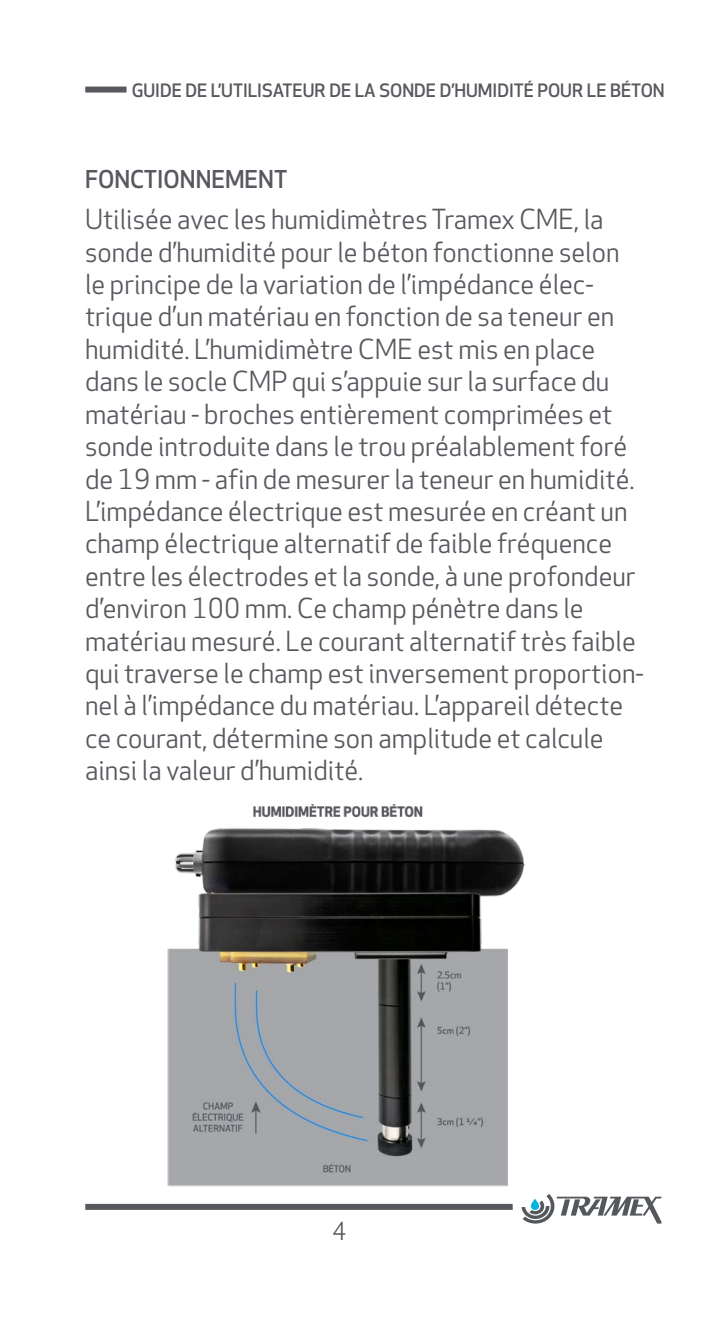
<style>
.page{position:relative;width:723px;height:1319px;background:#fff}
.page>*{position:absolute;margin:0;border:0;box-sizing:border-box;transform-origin:0 0}
.t1{font:27px/32.4px "Apex New";color:#5a575e}
.t2{font:500 24px "Apex New";color:#5a575e}
.t3{font:24px "Apex New";color:#5a575e}
.t4{font:500 18px "Apex New";color:#5a575e}
</style>
<div class="page">
<div style="left:85px;top:1203px;width:428px;height:6px;background:#5a575e"></div>
<div style="left:85px;top:87px;width:41px;height:6px;background:#5a575e"></div>
<svg style="left:521px;top:1194px;width:140px;height:29px"></svg>
<img style="left:167px;top:804px;width:369px;height:392px">
<p class="t4" style="left:132px;top:80px;width:534px">GUIDE DE L’UTILISATEUR DE LA SONDE D’HUMIDITÉ POUR LE BÉTON</p>
<p class="t2" style="left:85px;top:166px;width:204px">FONCTIONNEMENT</p>
<p class="t1" style="left:85px;top:204px;width:560px">Utilisée avec les humidimètres Tramex CME, la sonde d’humidité pour le béton fonctionne selon le principe de la variation de l’impédance élec&shy;trique d’un matériau en fonction de sa teneur en humidité. L’humidimètre CME est mis en place dans le socle CMP qui s’appuie sur la surface du matériau - broches entièrement comprimées et sonde introduite dans le trou préalablement foré de 19 mm - afin de mesurer la teneur en humidité.<br>L’impédance électrique est mesurée en créant un champ électrique alternatif de faible fréquence entre les électrodes et la sonde, à une profondeur d’environ 100 mm. Ce champ pénètre dans le matériau mesuré. Le courant alternatif très faible qui traverse le champ est inversement proportion&shy;nel à l’impédance du matériau. L’appareil détecte ce courant, détermine son amplitude et calcule ainsi la valeur d’humidité.</p>
<p class="t3" style="left:332px;top:1217px;width:16px">4</p>
</div>
